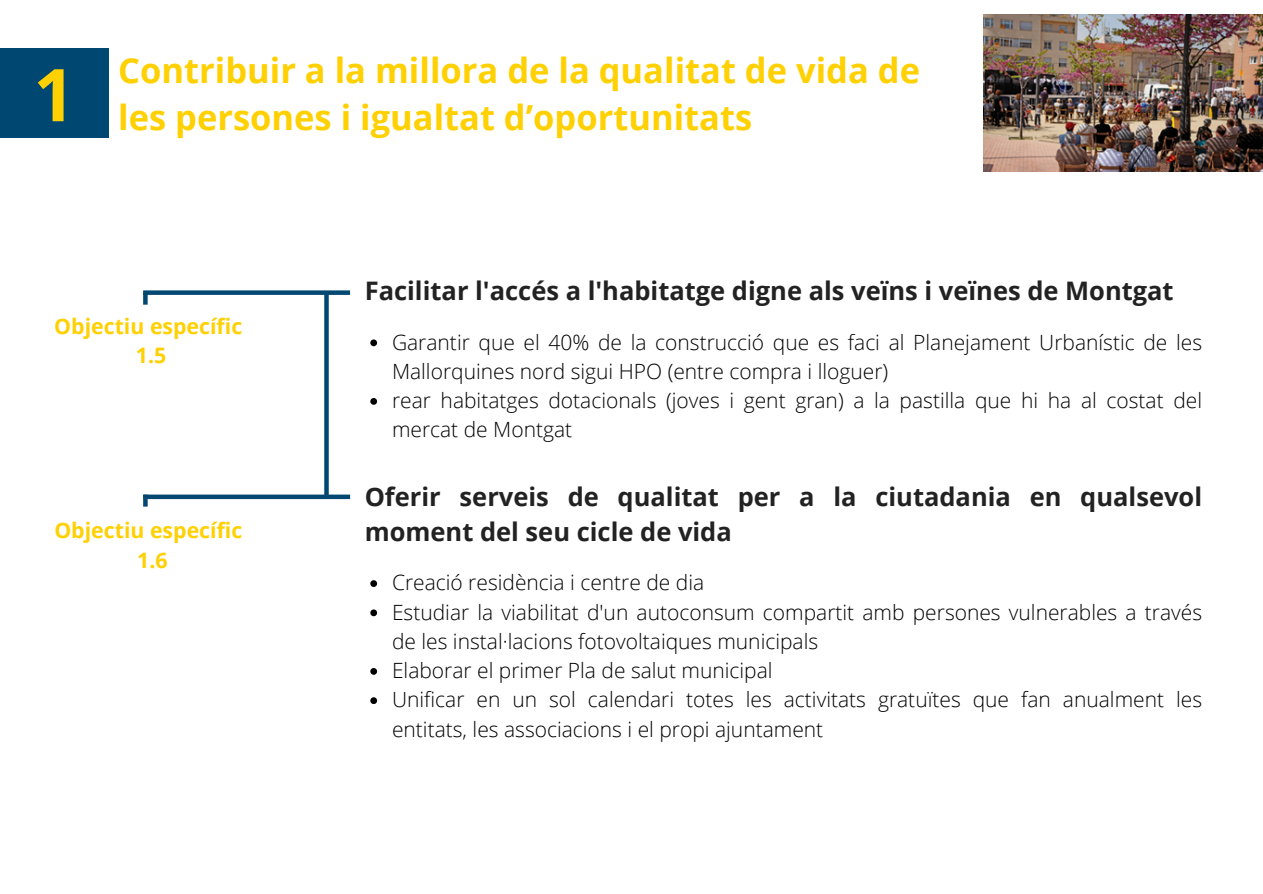
<style>
.page{position:relative;width:1263px;height:894px;background:#fff}
.page>*{position:absolute;margin:0;border:0;box-sizing:border-box;transform-origin:0 0}
.t1{font:700 72.75px "Open Sans";color:#ffd002}
.t2{font:700 34.5px/47.2px "Open Sans";color:#ffd002}
.t3{font:700 25.5px/34.8px "Open Sans";color:#222}
.t4{font:700 21.3px/29.2px "Open Sans";color:#ffd002;text-align:center}
.t5{font:300 21px/29.2px "Open Sans";color:#000}
</style>
<div class="page">
<div style="left:0;top:48px;width:108px;height:90px;background:#004872"></div>
<svg style="left:370px;top:339px;width:7px;height:7px"></svg>
<svg style="left:370px;top:398px;width:7px;height:6px"></svg>
<div style="left:143px;top:290px;width:207px;height:5px;background:#004872"></div>
<div style="left:143px;top:494px;width:207px;height:5px;background:#004872"></div>
<div style="left:324px;top:292px;width:5px;height:204px;background:#004872"></div>
<div style="left:143px;top:292px;width:5px;height:12px;background:#004872"></div>
<div style="left:143px;top:494px;width:5px;height:12px;background:#004872"></div>
<svg style="left:370px;top:580px;width:7px;height:6px"></svg>
<svg style="left:370px;top:609px;width:7px;height:7px"></svg>
<svg style="left:370px;top:668px;width:7px;height:6px"></svg>
<svg style="left:370px;top:697px;width:7px;height:6px"></svg>
<img style="left:984px;top:15px;width:279px;height:156px">
<p class="t1" style="left:33px;top:43px;width:43px">1</p>
<h1 class="t2" style="left:118px;top:46px;width:803px">Contribuir a la millora de la qualitat de vida de les persones i igualtat d’oportunitats</h1>
<p class="t4" style="left:54px;top:311px;width:190px">Objectiu específic<br>1.5</p>
<h3 class="t4" style="left:54px;top:515px;width:190px">Objectiu específic<br>1.6</h3>
<p class="t3" style="left:365px;top:273px;width:810px">Facilitar l'accés a l'habitatge digne als veïns i veïnes de Montgat</p>
<p class="t5" style="left:392px;top:327px;width:812px">Garantir que el 40% de la construcció que es faci al Planejament Urbanístic de les<br>Mallorquines nord sigui HPO (entre compra i lloguer)</p>
<p class="t5" style="left:392px;top:385px;width:812px">rear habitatges dotacionals (joves i gent gran) a la pastilla que hi ha al costat del mercat de Montgat</p>
<p class="t3" style="left:365px;top:478px;width:839px">Oferir serveis de qualitat per a la ciutadania en qualsevol moment del seu cicle de vida</p>
<p class="t5" style="left:392px;top:567px;width:314px">Creació residència i centre de dia</p>
<h3 class="t5" style="left:392px;top:596px;width:812px">Estudiar la viabilitat d'un autoconsum compartit amb persones vulnerables a través de les instal·lacions fotovoltaiques municipals</h3>
<h2 class="t5" style="left:392px;top:655px;width:382px">Elaborar el primer Pla de salut municipal</h2>
<p class="t5" style="left:392px;top:684px;width:812px">Unificar en un sol calendari totes les activitats gratuïtes que fan anualment les entitats, les associacions i el propi ajuntament</p>
</div>
